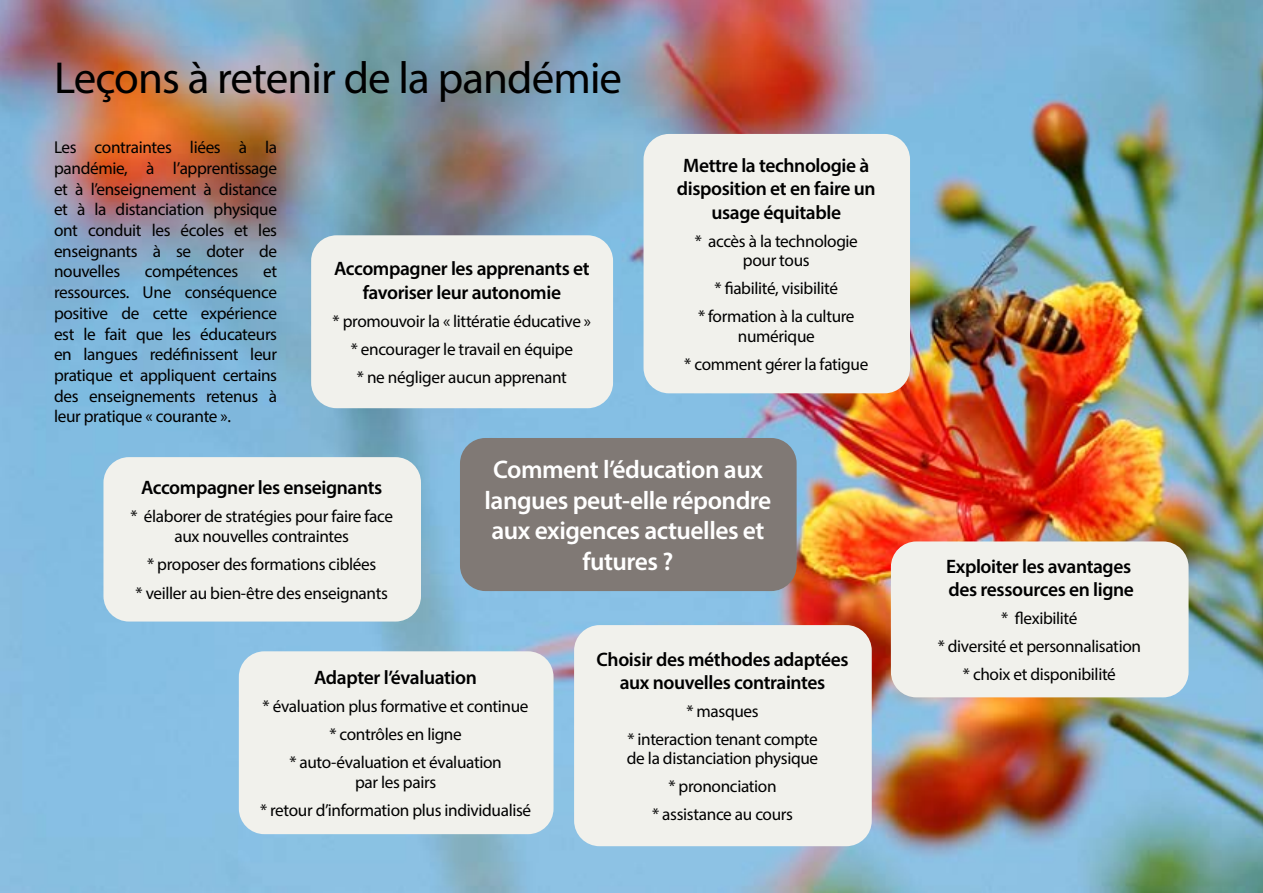
<style>
.page{position:relative;width:1263px;height:893px;background:#fff}
.page>*{position:absolute;margin:0;border:0;box-sizing:border-box;transform-origin:0 0}
.t1{font:45px "Myriad Pro";letter-spacing:-.02em;color:#000}
.t2{font:600 25.5px/30.6px "Myriad Pro";letter-spacing:-.02em;color:#fff;text-align:center}
.t3{font:600 19.5px/23.4px "Myriad Pro";letter-spacing:-.02em;color:#000;text-align:center}
.t4{font:17.25px/20.7px "Myriad Pro";letter-spacing:-.02em;color:#000;text-align:center}
</style>
<div class="page">
<img style="left:0;top:0;width:1263px;height:893px">
<div style="left:460px;top:438px;width:337px;height:153px;background:#807975;border-radius:26px"></div>
<div style="left:103px;top:457px;width:318px;height:164px;background:#f1f1ec;border-radius:26px"></div>
<div style="left:311px;top:235px;width:302px;height:173px;background:#f1f1ec;border-radius:26px"></div>
<div style="left:643px;top:134px;width:267px;height:259px;background:#f1f1ec;border-radius:26px"></div>
<div style="left:891px;top:541px;width:297px;height:156px;background:#f1f1ec;border-radius:26px"></div>
<div style="left:239px;top:651px;width:314px;height:183px;background:#f1f1ec;border-radius:26px"></div>
<div style="left:574px;top:625px;width:298px;height:221px;background:#f1f1ec;border-radius:26px"></div>
<h1 class="t1" style="left:54px;top:50px;width:570px">Leçons à retenir de la pandémie</h1>
<p class="t4" style="left:54px;top:137px;width:225px;text-align:justify">Les contraintes liées à la pandémie, à l’apprentissage et à l’enseignement à distance et à la distanciation physique ont conduit les écoles et les enseignants à se doter de nouvelles</p>
<p class="t3" style="left:334px;top:257px;width:257px">Accompagner les apprenants et favoriser leur autonomie</p>
<p class="t4" style="left:333px;top:307px;width:260px;line-height:28px">* promouvoir la « littératie éducative » * encourager le travail en équipe<br>* ne négliger aucun apprenant</p>
<p class="t4" style="left:145px;top:261px;width:95px">compétences</p>
<p class="t4" style="left:54px;top:261px;width:225px;text-align:justify;text-indent:209px">et ressources. Une conséquence positive de cette expérience est le fait que les éducateurs en langues redéfinissent leur pratique et appliquent certains des enseignements retenus à leur pratique « courante ».</p>
<p class="t3" style="left:677px;top:153px;width:200px">Mettre la technologie à disposition et en faire un usage équitable</p>
<p class="t4" style="left:695px;top:231px;width:165px;line-height:19.5px">* accès à la technologie pour tous</p>
<p class="t4" style="left:698px;top:274px;width:158px;line-height:28px">* fiabilité, visibilité<br>* formation à la culture</p>
<p class="t4" style="left:684px;top:322px;width:186px;line-height:28px">numérique<br>* comment gérer la fatigue</p>
<h2 class="t2" style="left:484px;top:454px;width:288px">Comment l’éducation aux langues peut-elle répondre aux exigences actuelles et futures ?</h2>
<p class="t3" style="left:141px;top:476px;width:243px">Accompagner les enseignants</p>
<p class="t4" style="left:130px;top:506px;width:264px;line-height:19.5px">* élaborer de stratégies pour faire face aux nouvelles contraintes</p>
<p class="t4" style="left:136px;top:549px;width:254px;line-height:29.2px">* proposer des formations ciblées<br>* veiller au bien-être des enseignants</p>
<p class="t3" style="left:946px;top:554px;width:189px;text-align:left">Exploiter les avantages des ressources en ligne</p>
<p class="t4" style="left:938px;top:604px;width:205px;line-height:28px">* flexibilité<br>* diversité et personnalisation</p>
<p class="t3" style="left:597px;top:647px;width:253px">Choisir des méthodes adaptées aux nouvelles contraintes</p>
<p class="t4" style="left:627px;top:697px;width:192px;line-height:28px">* masques<br>* interaction tenant compte</p>
<p class="t4" style="left:627px;top:744px;width:193px;line-height:28px">de la distanciation physique * prononciation<br>* assistance au cours</p>
<p class="t3" style="left:314px;top:665px;width:164px">Adapter l’évaluation</p>
<p class="t4" style="left:963px;top:664px;width:155px">* choix et disponibilité</p>
<p class="t4" style="left:263px;top:692px;width:267px;line-height:28px">* évaluation plus formative et continue * contrôles en ligne<br>* auto-évaluation et évaluation</p>
<p class="t4" style="left:260px;top:768px;width:273px;line-height:28px">par les pairs<br>* retour d’information plus individualisé</p>
</div>
